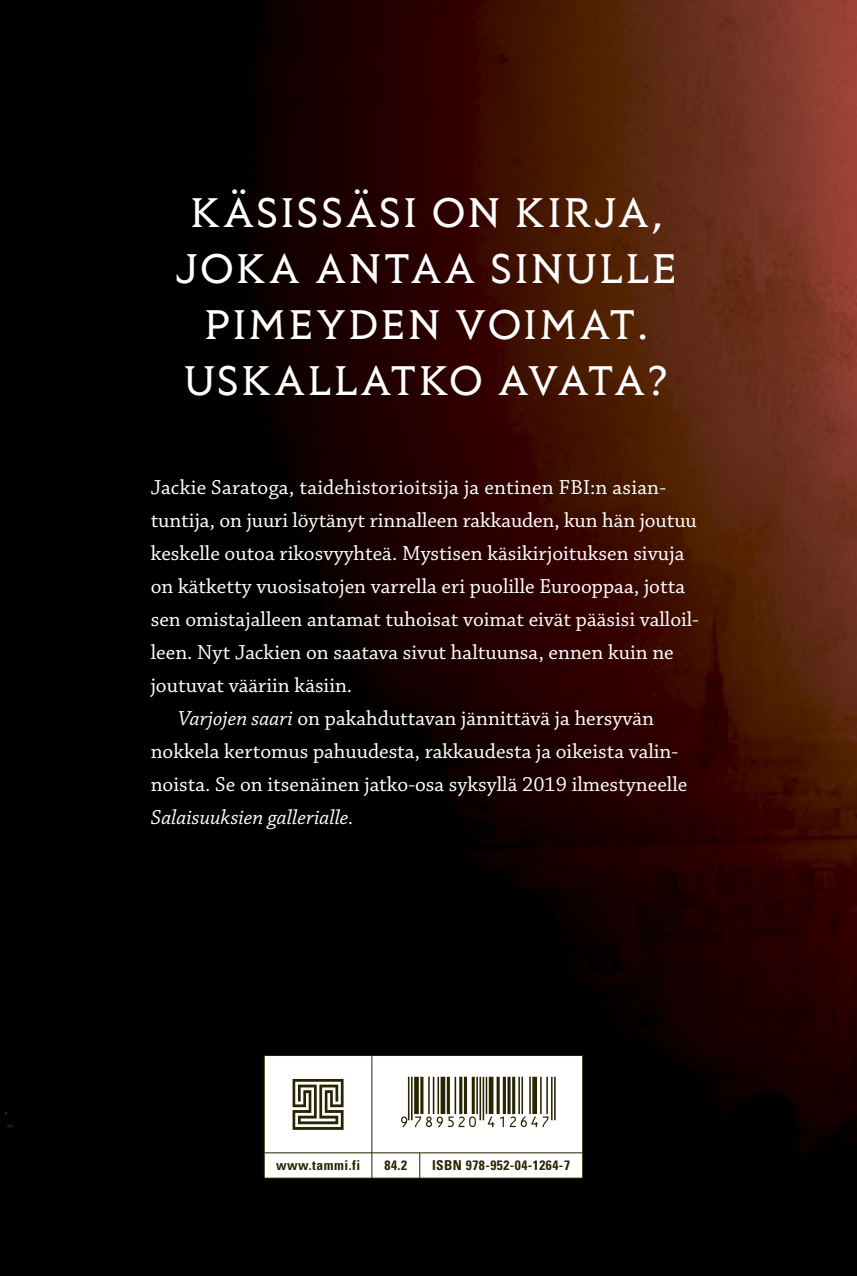
<style>
.page{position:relative;width:857px;height:1276px;background:#fff}
.page>*{position:absolute;margin:0;border:0;box-sizing:border-box;transform-origin:0 0}
.t1{font:46.6px/55.8px "Lovato";letter-spacing:.04em;color:#fff;text-align:center}
.t2{font:21.4px "Chaparral Pro";color:#fff}
.t3{font:italic 21.4px "Chaparral Pro";color:#fff}
.t4{font:700 condensed 13.6px "Univers LT Std";letter-spacing:.035em;color:#292400}
.s1{font-style:italic}
</style>
<div class="page">
<img style="left:0;top:0;width:856px;height:1276px">
<div style="left:264px;top:1055px;width:318px;height:123px;background:#fff"></div>
<div style="left:264px;top:1055px;width:318px;height:123px;border:1px solid #292400"></div>
<hr style="left:371px;top:1055px;width:1px;height:123px;background:#292400">
<hr style="left:264px;top:1152px;width:318px;height:1px;background:#292400">
<svg style="left:419px;top:1153px;width:1px;height:25px"></svg>
<svg style="left:292px;top:1079px;width:51px;height:51px"></svg>
<svg style="left:401px;top:1076px;width:147px;height:51px"></svg>
<hr style="left:554px;top:1076px;width:1px;height:44px;background:#292400">
<hr style="left:550px;top:1076px;width:2px;height:44px;background:#292400">
<h1 class="t1" style="left:175px;top:183px;width:503px">KÄSISSÄSI ON KIRJA,<br>JOKA ANTAA SINULLE<br>PIMEYDEN VOIMAT.<br>USKALLATKO AVATA?</h1>
<p class="t2" style="left:151px;top:475px;width:516px">Jackie Saratoga, taidehistorioitsija ja entinen FBI:n asian-</p>
<p class="t2" style="left:151px;top:508px;width:547px">tuntija, on juuri löytänyt rinnalleen rakkauden, kun hän joutuu</p>
<p class="t2" style="left:151px;top:541px;width:535px">keskelle outoa rikosvyyhteä. Mystisen käsikirjoituksen sivuja</p>
<p class="t2" style="left:151px;top:574px;width:535px">on kätketty vuosisatojen varrella eri puolille Eurooppaa, jotta</p>
<p class="t2" style="left:151px;top:607px;width:549px">sen omistajalleen antamat tuhoisat voimat eivät pääsisi valloil-</p>
<p class="t2" style="left:151px;top:640px;width:524px">leen. Nyt Jackien on saatava sivut haltuunsa, ennen kuin ne</p>
<p class="t2" style="left:151px;top:673px;width:203px">joutuvat vääriin käsiin.</p>
<p class="t2" style="left:178px;top:706px;width:477px"><span class="s1">Varjojen saari</span> on pakahduttavan jännittävä ja hersyvän</p>
<p class="t2" style="left:151px;top:739px;width:528px">nokkela kertomus pahuudesta, rakkaudesta ja oikeista valin-</p>
<p class="t2" style="left:151px;top:772px;width:537px">noista. Se on itsenäinen jatko-osa syksyllä 2019 ilmestyneelle</p>
<p class="t3" style="left:151px;top:805px;width:204px">Salaisuuksien gallerialle.</p>
<p class="t4" style="left:276px;top:1156px;width:85px">www.tammi.fi</p>
<p class="t4" style="left:384px;top:1156px;width:24px">84.2</p>
<p class="t4" style="left:432px;top:1156px;width:139px">ISBN 978-952-04-1264-7</p>
</div>
